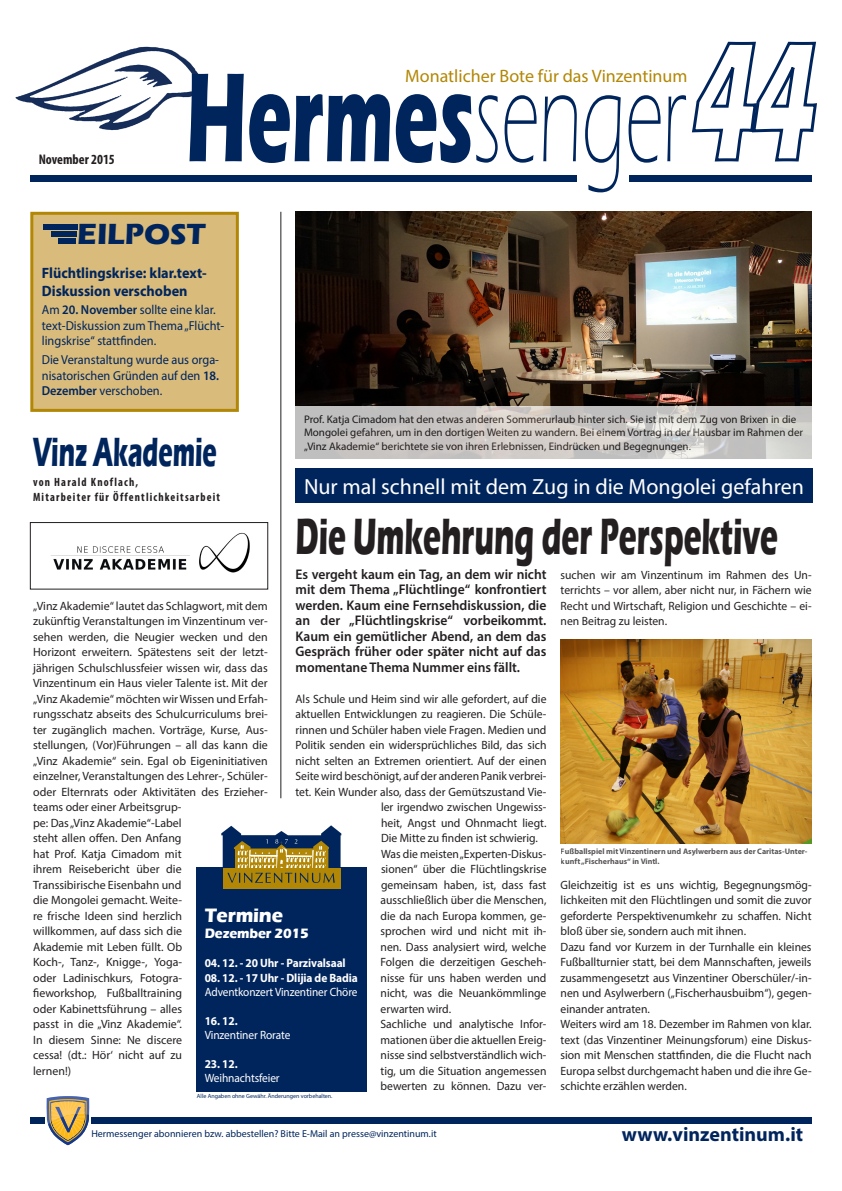
<style>
.page{position:relative;width:842px;height:1191px;background:#fff}
.page>*{position:absolute;margin:0;border:0;box-sizing:border-box;transform-origin:0 0}
.t1{font:700 131.2px "Eras ITC";color:#00255d;scale:.57 1}
.t2{font:700 52.5px "Eras ITC";color:#231f20;scale:.57 1}
.t3{font:700 42px "Eras ITC";color:#00255d;scale:.57 1}
.t4{font:700 30px "Eras ITC";color:#00255d}
.t5{font:22px "Myriad Pro";color:#fff}
.t6{font:700 20px "Myriad Pro";color:#00255d}
.t7{font:700 20px "Eras ITC";letter-spacing:-.01em;color:#fff;scale:.95 1}
.t8{font:18px "Myriad Pro";color:#b28705}
.t9{font:700 15px/18px "Myriad Pro";color:#00255d;scale:.95 1}
.t10{font:600 14px/15.5px "Myriad Pro";color:#231f20;text-align:justify}
.t11{font:700 condensed 14px "Myriad Pro";color:#231f20}
.t12{font:700 14px "Eras ITC";letter-spacing:-.01em;color:#fff;scale:.95 1}
.t13{font:13px/15.6px "Myriad Pro";color:#00255d;scale:.95 1}
.t14{font:12px/15.5px "Myriad Pro";color:#231f20;text-align:justify}
.t15{font:700 12px "Myriad Pro";letter-spacing:-.01em;color:#fff;scale:.95 1}
.t16{font:700 condensed 12px "Myriad Pro";letter-spacing:.1em;color:#231f20;scale:.96 1}
.t17{font:12px "Myriad Pro";letter-spacing:-.01em;color:#fff;scale:.95 1}
.t18{font:12px "Myriad Pro";letter-spacing:-.01em;color:#fff;scale:.94 1}
.t19{font:11px/13.2px "Myriad Pro";color:#231f20}
.t20{font:10px "Myriad Pro";color:#00255d}
.t21{font:700 8px/9.6px "Myriad Pro";color:#231f20}
.t22{font:6px "Myriad Pro";color:#00255d}
.s1{font-weight:300}
.s2{font-weight:600}
</style>
<div class="page">
<img style="left:16px;top:46px;width:190px;height:85px">
<div style="left:30px;top:175px;width:547px;height:7px;background:#00255d"></div>
<div style="left:91px;top:1117px;width:721px;height:6px;background:#00255d"></div>
<hr style="left:281px;top:212px;width:1px;height:586px;background:#231f20">
<img style="left:295px;top:211px;width:517px;height:195px">
<svg style="left:692px;top:41px;width:125px;height:121px"></svg>
<div style="left:629px;top:175px;width:183px;height:7px;background:#00255d"></div>
<div style="left:295px;top:468px;width:517px;height:34px;background:#00255d"></div>
<div style="left:196px;top:867px;width:170px;height:224px;background:#00255d"></div>
<svg style="left:46px;top:1096px;width:43px;height:49px"></svg>
<div style="left:30px;top:1117px;width:15px;height:6px;background:#00255d"></div>
<div style="left:32px;top:213px;width:205px;height:197px;background:#d9bb7b"></div>
<div style="left:30px;top:212px;width:209px;height:200px;border:3px solid #b28705"></div>
<div style="left:59px;top:238px;width:17px;height:5px;background:#00255d"></div>
<div style="left:43px;top:224px;width:34px;height:5px;background:#00255d"></div>
<div style="left:51px;top:231px;width:26px;height:5px;background:#00255d"></div>
<svg style="left:295px;top:406px;width:517px;height:53px;background:#cac8c5"></svg>
<div style="left:223px;top:868px;width:118px;height:20px;background:#b28705"></div>
<svg style="left:221px;top:825px;width:120px;height:58px"></svg>
<img style="left:561px;top:639px;width:251px;height:204px">
<img style="left:51px;top:532px;width:199px;height:41px">
<div style="left:30px;top:522px;width:238px;height:67px;border:1px solid #231f20"></div>
<p class="t11" style="left:39px;top:151px;width:78px">November 2015</p>
<p class="t8" style="left:405px;top:65px;width:284px">Monatlicher Bote für das Vinzentinum</p>
<p class="t1" style="left:186px;top:42px;width:880px">Hermes<span class="s1">senger</span></p>
<p class="t4" style="left:77px;top:217px;width:130px">EILPOST</p>
<p class="t9" style="left:42px;top:263px;width:175px">Flüchtlingskrise: klar.text-<br>Diskussion verschoben</p>
<p class="t13" style="left:42px;top:302px;width:194px">Am <span class="s2">20. November</span> sollte eine klar. text-Diskussion zum Thema „Flücht&shy;lingskrise“ stattfinden.</p>
<p class="t13" style="left:42px;top:351px;width:188px;text-align:justify">Die Veranstaltung wurde aus orga&shy;nisatorischen Gründen auf den <span class="s2">18.<br>Dezember</span> verschoben.</p>
<p class="t3" style="left:33px;top:428px;width:324px">Vinz Akademie</p>
<p class="t16" style="left:33px;top:474px;width:111px">von Harald Knoflach,</p>
<p class="t16" style="left:33px;top:490px;width:196px">Mitarbeiter für Öffentlichkeitsarbeit</p>
<p class="t19" style="left:304px;top:413px;width:501px">Prof. Katja Cimadom hat den etwas anderen Sommerurlaub hinter sich. Sie ist mit dem Zug von Brixen in die<br>Mongolei gefahren, um in den dortigen Weiten zu wandern. Bei einem Vortrag in der Hausbar im Rahmen der „Vinz Akademie“ berichtete sie von ihren Erlebnissen, Eindrücken und Begegnungen.</p>
<p class="t5" style="left:304px;top:472px;width:501px">Nur mal schnell mit dem Zug in die Mongolei gefahren</p>
<p class="t2" style="left:295px;top:506px;width:848px">Die Umkehrung der Perspektive</p>
<p class="t10" style="left:295px;top:566px;width:252px">Es vergeht kaum ein Tag, an dem wir nicht mit dem Thema „Flüchtlinge“ konfrontiert werden. Kaum eine Fernsehdiskussion, die an der „Flüchtlingskrise“ vorbeikommt.<br>Kaum ein gemütlicher Abend, an dem das Gespräch früher oder später nicht auf das momentane Thema Nummer eins fällt.</p>
<p class="t14" style="left:295px;top:691px;width:252px">Als Schule und Heim sind wir alle gefordert, auf die</p>
<p class="t14" style="left:295px;top:706px;width:252px">aktuellen Entwicklungen zu reagieren. Die Schüle-</p>
<p class="t14" style="left:295px;top:722px;width:252px">rinnen und Schüler haben viele Fragen. Medien und</p>
<p class="t14" style="left:295px;top:737px;width:252px">Politik senden ein widersprüchliches Bild, das sich</p>
<p class="t14" style="left:295px;top:753px;width:252px">nicht selten an Extremen orientiert. Auf der einen</p>
<p class="t14" style="left:295px;top:768px;width:252px">Seite wird beschönigt, auf der anderen Panik verbrei-</p>
<p class="t14" style="left:295px;top:784px;width:252px">tet. Kein Wunder also, dass der Gemütszustand Vie-</p>
<p class="t14" style="left:381px;top:799px;width:167px">ler irgendwo zwischen Ungewiss-</p>
<p class="t14" style="left:381px;top:815px;width:167px">heit, Angst und Ohnmacht liegt.</p>
<p class="t14" style="left:381px;top:830px;width:158px">Die Mitte zu finden ist schwierig.</p>
<p class="t14" style="left:381px;top:846px;width:167px">Was die meisten „Experten-Diskus&shy;sionen“ über die Flüchtlingskrise gemeinsam haben, ist, dass fast ausschließlich über die Menschen, die da nach Europa kommen, ge&shy;sprochen wird und nicht mit ih&shy;nen. Dass analysiert wird, welche Folgen die derzeitigen Gescheh&shy;nisse für uns haben werden und nicht, was die Neuankömmlinge erwarten wird.</p>
<p class="t14" style="left:381px;top:1016px;width:167px">Sachliche und analytische Infor&shy;mationen über die aktuellen Ereig&shy;nisse sind selbstverständlich wich&shy;tig, um die Situation angemessen bewerten zu können. Dazu ver-</p>
<p class="t14" style="left:561px;top:567px;width:252px">suchen wir am Vinzentinum im Rahmen des Un&shy;terrichts – vor allem, aber nicht nur, in Fächern wie Recht und Wirtschaft, Religion und Geschichte – ei&shy;nen Beitrag zu leisten.</p>
<p class="t14" style="left:33px;top:598px;width:236px;text-align:left">„Vinz Akademie“ lautet das Schlagwort, mit dem zukünftig Veranstaltungen im Vinzentinum ver&shy;sehen werden, die Neugier wecken und den Horizont erweitern. Spätestens seit der letzt&shy;jährigen Schulschlussfeier wissen wir, dass das Vinzentinum ein Haus vieler Talente ist. Mit der „Vinz Akademie“ möchten wir Wissen und Erfah&shy;rungsschatz abseits des Schulcurriculums brei&shy;ter zugänglich machen. Vorträge, Kurse, Aus&shy;stellungen, (Vor)Führungen – all das kann die „Vinz Akademie“ sein. Egal ob Eigeninitiativen einzelner, Veranstaltungen des Lehrer-, Schüler&shy;oder Elternrats oder Aktivitäten des Erzieher&shy;teams oder einer Arbeitsgrup-<br>pe: Das „Vinz Akademie“-Label<br>steht allen offen. Den Anfang<br>hat Prof. Katja Cimadom mit<br>ihrem Reisebericht über die<br>Transsibirische Eisenbahn und<br>die Mongolei gemacht. Weite-<br>re frische Ideen sind herzlich<br>willkommen, auf dass sich die<br>Akademie mit Leben füllt. Ob<br>Koch-, Tanz-, Knigge-, Yoga-<br>oder Ladinischkurs, Fotogra-<br>fieworkshop, Fußballtraining<br>oder Kabinettsführung – alles<br>passt in die „Vinz Akademie“.<br>In diesem Sinne: Ne discere<br>cessa! (dt.: Hör‘ nicht auf zu<br>lernen!)</p>
<p class="t21" style="left:561px;top:846px;width:248px">Fußballspiel mit Vinzentinern und Asylwerbern aus der Caritas-Unter&shy;kunft „Fischerhaus“ in Vintl.</p>
<p class="t14" style="left:561px;top:877px;width:252px">Gleichzeitig ist es uns wichtig, Begegnungsmög&shy;lichkeiten mit den Flüchtlingen und somit die zuvor geforderte Perspektivenumkehr zu schaffen. Nicht bloß über sie, sondern auch mit ihnen.</p>
<p class="t14" style="left:561px;top:939px;width:252px">Dazu fand vor Kurzem in der Turnhalle ein kleines Fußballturnier statt, bei dem Mannschaften, jeweils zusammengesetzt aus Vinzentiner Oberschüler/-in&shy;nen und Asylwerbern („Fischerhausbuibm“), gegen&shy;einander antraten.</p>
<p class="t14" style="left:561px;top:1016px;width:252px">Weiters wird am 18. Dezember im Rahmen von klar. text (das Vinzentiner Meinungsforum) eine Diskus&shy;sion mit Menschen stattfinden, die die Flucht nach Europa selbst durchgemacht haben und die ihre Ge&shy;schichte erzählen werden.</p>
<p class="t7" style="left:205px;top:903px;width:84px">Termine</p>
<p class="t12" style="left:205px;top:925px;width:111px">Dezember 2015</p>
<p class="t15" style="left:205px;top:955px;width:150px">04. 12. - 20 Uhr - Parzivalsaal</p>
<p class="t15" style="left:205px;top:969px;width:163px">08. 12. - 17 Uhr - Dlijia de Badia</p>
<p class="t18" style="left:205px;top:984px;width:164px">Adventkonzert Vinzentiner Chöre</p>
<p class="t15" style="left:205px;top:1013px;width:36px">16. 12.</p>
<p class="t17" style="left:205px;top:1027px;width:92px">Vinzentiner Rorate</p>
<p class="t15" style="left:205px;top:1056px;width:36px">23. 12.</p>
<p class="t17" style="left:205px;top:1071px;width:80px">Weihnachtsfeier</p>
<p class="t22" style="left:197px;top:1092px;width:137px">Alle Angaben ohne Gewähr. Änderungen vorbehalten.</p>
<p class="t20" style="left:91px;top:1127px;width:347px">Hermessenger abonnieren bzw. abbestellen? Bitte E-Mail an presse@vinzentinum.it</p>
<p class="t6" style="left:622px;top:1121px;width:183px">www.vinzentinum.it</p>
</div>
